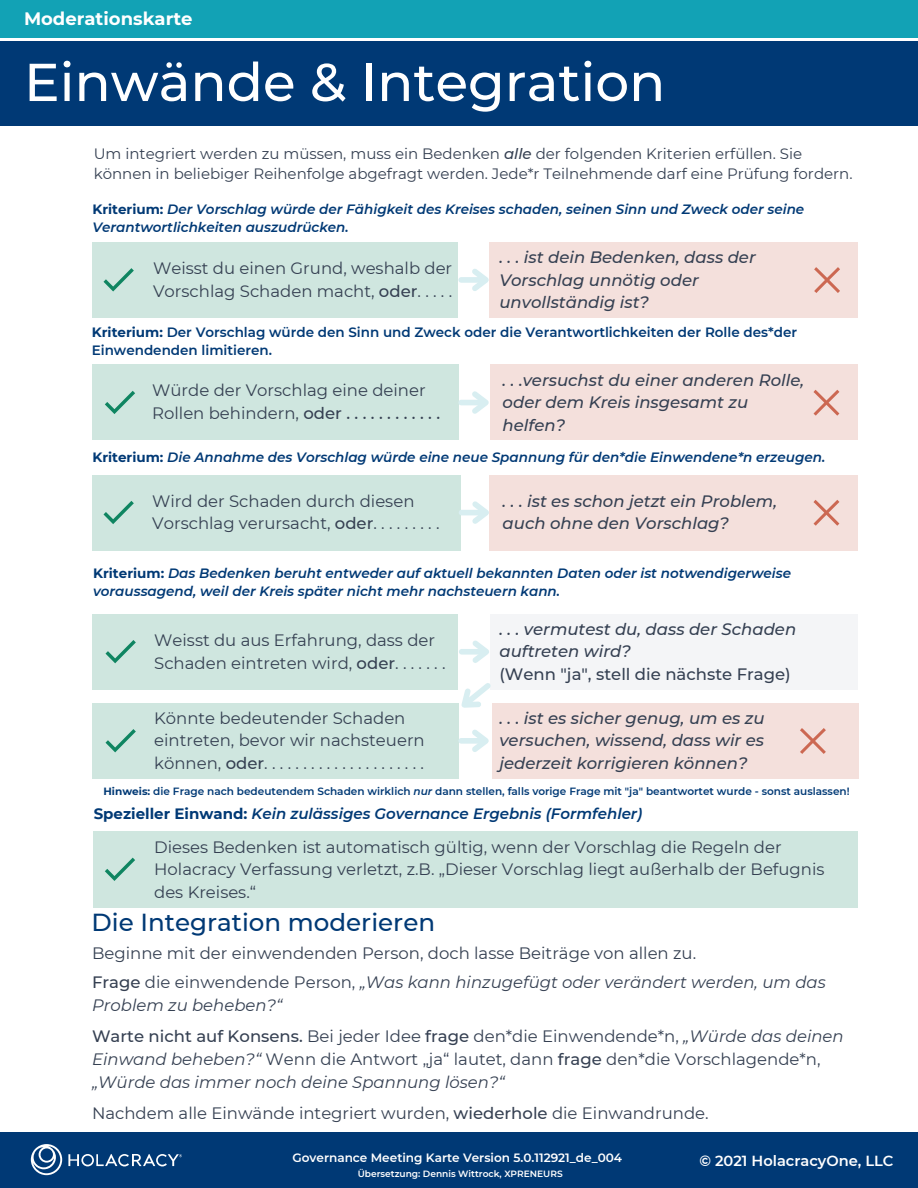
<style>
.page{position:relative;width:918px;height:1188px;background:#fff}
.page>*{position:absolute;margin:0;border:0;box-sizing:border-box;transform-origin:0 0}
.t1{font:500 53.25px "Montserrat";color:#fff}
.t2{font:500 24.6px "Montserrat";color:#003975}
.t3{font:700 18px "Montserrat";color:#fff}
.t4{font:16.5px/22.5px "Montserrat";color:#354052}
.t5{font:italic 500 16.5px/22.5px "Montserrat";color:#354052}
.t6{font:italic 16.5px/31px "Montserrat";color:#354052}
.t7{font:500 16.5px "Montserrat";color:#354052}
.t8{font:15px/20.2px "Montserrat";color:#354052}
.t9{font:italic 600 15px "Montserrat";color:#003975}
.t10{font:600 14.7px "Montserrat";color:#fff}
.t11{font:italic 600 13.5px/18px "Montserrat";color:#003975}
.t12{font:600 13.5px/18px "Montserrat";color:#003975}
.t13{font:600 12px "Montserrat";color:#fff}
.t14{font:600 10.5px "Montserrat";color:#003975}
.t15{font:600 9px "Montserrat";color:#fff}
.s1{font-weight:500;font-style:italic}
.s2{font-weight:700;font-style:normal}
.s3{font-weight:500}
.s4{font-weight:700}
.s5{font-style:italic}
.s6{font-weight:500;font-style:normal}
.s7{font-style:normal}
</style>
<div class="page">
<div style="left:0;top:1132px;width:918px;height:56px;background:#003975"></div>
<svg style="left:31px;top:1144px;width:31px;height:31px"></svg>
<svg style="left:68px;top:1154px;width:114px;height:12px"></svg>
<div style="left:0;top:0;width:918px;height:126px;background:#003975"></div>
<div style="left:0;top:0;width:918px;height:41px;background:linear-gradient(to right,#fff,#fff)"></div>
<div style="left:0;top:0;width:918px;height:37px;background:#12a2b5"></div>
<div style="left:461px;top:277px;width:24px;height:6px;background:#d8eef1"></div>
<svg style="left:472px;top:269px;width:17px;height:22px"></svg>
<div style="left:489px;top:242px;width:369px;height:76px;background:#f4e0dc"></div>
<div style="left:92px;top:242px;width:366px;height:76px;background:#cfe6df"></div>
<svg style="left:104px;top:268px;width:30px;height:24px"></svg>
<svg style="left:814px;top:267px;width:26px;height:26px"></svg>
<div style="left:92px;top:365px;width:366px;height:75px;background:#cfe6df"></div>
<div style="left:490px;top:365px;width:368px;height:75px;background:#f4e0dc"></div>
<svg style="left:105px;top:391px;width:30px;height:23px"></svg>
<svg style="left:813px;top:390px;width:26px;height:25px"></svg>
<div style="left:92px;top:475px;width:369px;height:75px;background:#cfe6df"></div>
<div style="left:489px;top:475px;width:369px;height:75px;background:#f4e0dc"></div>
<svg style="left:104px;top:501px;width:30px;height:23px"></svg>
<svg style="left:813px;top:500px;width:26px;height:26px"></svg>
<div style="left:92px;top:614px;width:366px;height:75px;background:#cfe6df"></div>
<div style="left:492px;top:703px;width:367px;height:75px;background:#f4e0dc"></div>
<div style="left:490px;top:614px;width:368px;height:75px;background:#f4f5f7"></div>
<svg style="left:106px;top:640px;width:30px;height:23px"></svg>
<div style="left:92px;top:703px;width:366px;height:75px;background:#cfe6df"></div>
<svg style="left:106px;top:729px;width:30px;height:23px"></svg>
<svg style="left:800px;top:728px;width:26px;height:26px"></svg>
<div style="left:93px;top:831px;width:765px;height:76px;background:#cfe6df"></div>
<svg style="left:105px;top:858px;width:30px;height:23px"></svg>
<div style="left:461px;top:400px;width:24px;height:5px;background:#d8eef1"></div>
<svg style="left:467px;top:391px;width:22px;height:23px"></svg>
<div style="left:461px;top:510px;width:24px;height:5px;background:#d8eef1"></div>
<svg style="left:467px;top:501px;width:22px;height:23px"></svg>
<div style="left:462px;top:649px;width:23px;height:6px;background:#d8eef1"></div>
<svg style="left:468px;top:640px;width:21px;height:23px"></svg>
<svg style="left:447px;top:683px;width:49px;height:74px"></svg>
<p class="t3" style="left:24px;top:5px;width:170px">Moderationskarte</p>
<h1 class="t1" style="left:24px;top:45px;width:643px">Einwände &amp; Integration</h1>
<p class="t8" style="left:94px;top:143px;width:760px">Um integriert werden zu müssen, muss ein Bedenken <span class="s1">alle</span> der folgenden Kriterien erfüllen. Sie können in beliebiger Reihenfolge abgefragt werden. Jede*r Teilnehmende darf eine Prüfung fordern.</p>
<p class="t11" style="left:92px;top:200px;width:713px"><span class="s2">Kriterium:</span> Der Vorschlag würde der Fähigkeit des Kreises schaden, seinen Sinn und Zweck oder seine<br>Verantwortlichkeiten auszudrücken.</p>
<p class="t4" style="left:153px;top:257px;width:301px">Weisst du einen Grund, weshalb der<br>Vorschlag Schaden macht, <span class="s3">oder</span>. . . . .</p>
<p class="t5" style="left:499px;top:245px;width:258px">. . . ist dein Bedenken, dass der<br>Vorschlag unnötig oder unvollständig ist?</p>
<p class="t12" style="left:92px;top:322px;width:707px"><span class="s4">Kriterium:</span> Der Vorschlag würde den Sinn und Zweck oder die Verantwortlichkeiten der Rolle des*der<br>Einwendenden limitieren.</p>
<p class="t4" style="left:152px;top:379px;width:289px">Würde der Vorschlag eine deiner<br>Rollen behindern, <span class="s3">oder . . . . . . . . . . . .</span></p>
<p class="t5" style="left:503px;top:368px;width:303px">. . .versuchst du einer anderen Rolle, oder dem Kreis insgesamt zu helfen?</p>
<p class="t11" style="left:92px;top:448px;width:734px"><span class="s2">Kriterium:</span> Die Annahme des Vorschlag würde eine neue Spannung für den*die Einwendene*n erzeugen.</p>
<p class="t4" style="left:152px;top:489px;width:289px">Wird der Schaden durch diesen<br>Vorschlag verursacht, <span class="s3">oder</span>. . . . . . . . .</p>
<p class="t5" style="left:503px;top:489px;width:276px">. . . ist es schon jetzt ein Problem, auch ohne den Vorschlag?</p>
<p class="t11" style="left:93px;top:563px;width:699px"><span class="s2">Kriterium:</span> Das Bedenken beruht entweder auf aktuell bekannten Daten oder ist notwendigerweise voraussagend, weil der Kreis später nicht mehr nachsteuern kann.</p>
<p class="t4" style="left:154px;top:628px;width:293px">Weisst du aus Erfahrung, dass der<br>Schaden eintreten wird, <span class="s3">oder</span>. . . . . . .</p>
<p class="t5" style="left:499px;top:617px;width:298px">. . . vermutest du, dass der Schaden auftreten wird?</p>
<p class="t7" style="left:499px;top:663px;width:293px">(Wenn "ja", stell die nächste Frage)</p>
<p class="t5" style="left:499px;top:706px;width:267px;text-align:justify">. . . ist es sicher genug, um es zu versuchen, wissend, dass wir es jederzeit korrigieren können?</p>
<p class="t4" style="left:154px;top:706px;width:272px">Könnte bedeutender Schaden eintreten, bevor wir nachsteuern können, <span class="s3">oder</span>. . . . . . . . . . . . . . . . . . . . .</p>
<p class="t9" style="left:94px;top:803px;width:550px"><span class="s2">Spezieller Einwand:</span> Kein zulässiges Governance Ergebnis (Formfehler)</p>
<p class="t4" style="left:154px;top:835px;width:672px">Dieses Bedenken ist automatisch gültig, wenn der Vorschlag die Regeln der<br>Holacracy Verfassung verletzt, z.B. „Dieser Vorschlag liegt außerhalb der Befugnis des Kreises.“</p>
<p class="t14" style="left:103px;top:784px;width:748px"><span class="s4">Hinweis:</span> die Frage nach bedeutendem Schaden wirklich <span class="s5">nur</span> dann stellen, falls vorige Frage mit "ja" beantwortet wurde - sonst auslassen!</p>
<h2 class="t2" style="left:92px;top:905px;width:345px">Die Integration moderieren</h2>
<p class="t4" style="left:92px;top:938px;width:735px;line-height:28.8px">Beginne mit der einwendenden Person, doch lasse Beiträge von allen zu.<br><span class="s3">Frage</span> die einwendende Person, <span class="s5">„Was kann hinzugefügt oder verändert werden, um das</span></p>
<p class="t6" style="left:92px;top:989px;width:753px">Problem zu beheben?“<br><span class="s6">Warte nicht auf Konsens.</span> <span class="s7">Bei jeder Idee</span> <span class="s6">frage</span> <span class="s7">den*die Einwendende*n,</span> „Würde das deinen</p>
<p class="t6" style="left:92px;top:1047px;width:730px;line-height:22.8px">Einwand beheben?“ <span class="s7">Wenn die Antwort „ja“ lautet, dann</span> <span class="s6">frage</span> <span class="s7">den*die Vorschlagende*n, </span>„Würde das immer noch deine Spannung lösen?“</p>
<p class="t4" style="left:92px;top:1101px;width:618px">Nachdem alle Einwände integriert wurden, <span class="s3">wiederhole</span> die Einwandrunde.</p>
<p class="t13" style="left:292px;top:1150px;width:331px">Governance Meeting Karte Version 5.0.112921_de_004</p>
<p class="t10" style="left:699px;top:1150px;width:196px">© 2021 HolacracyOne, LLC</p>
<p class="t15" style="left:358px;top:1168px;width:206px">Übersetzung: Dennis Wittrock, XPRENEURS</p>
</div>
